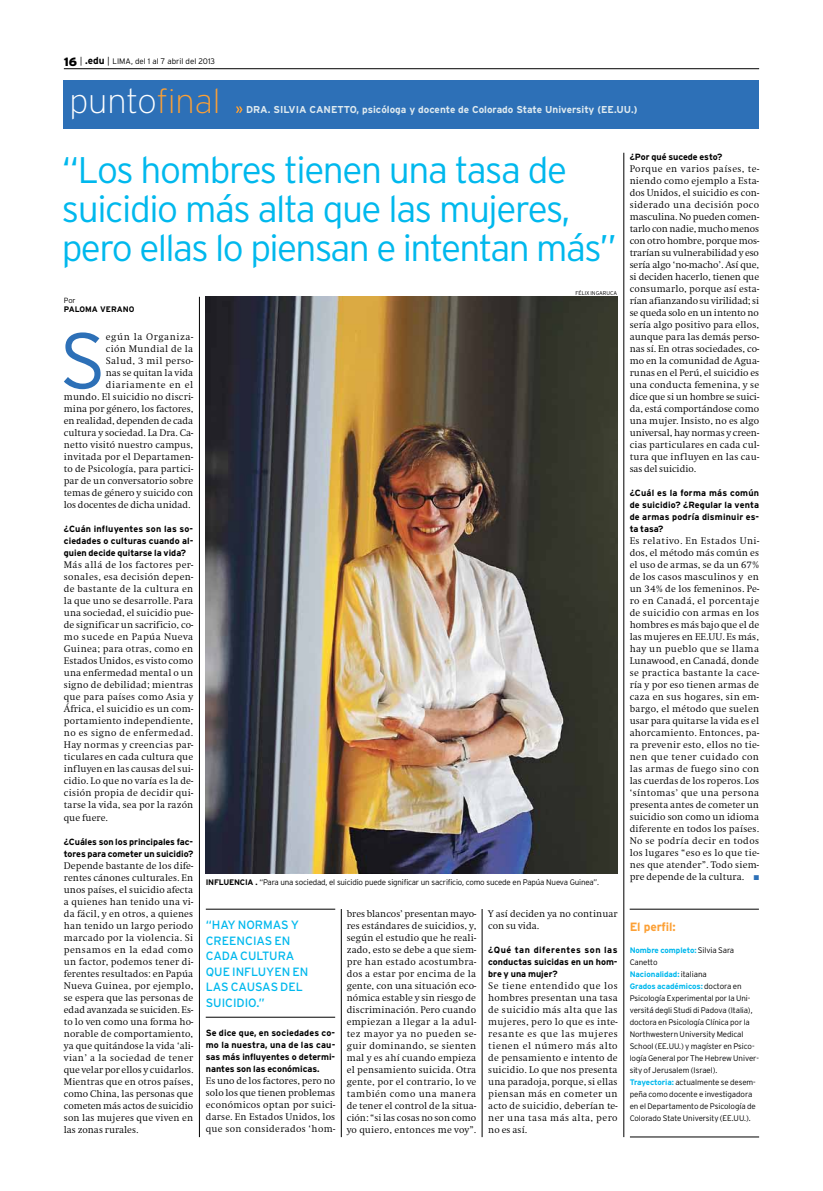
<style>
.page{position:relative;width:823px;height:1191px;background:#fff}
.page>*{position:absolute;margin:0;border:0;box-sizing:border-box;transform-origin:0 0}
.t1{font:300 78.6px "Interstate";color:#2d70b7}
.t2{font:300 37px/39px "Interstate";letter-spacing:-.04em;color:#00b8ed}
.t3{font:200 34px "Interstate";color:#fff}
.t4{font:12px/15.6px "Interstate";letter-spacing:-.005em;color:#00b8ed}
.t5{font:700 12px "Interstate";letter-spacing:-.015em;color:#fca035}
.t6{font:300 10px/12px "Swift EF";letter-spacing:.01em;color:#000;text-align:justify}
.t7{font:700 10px "Interstate";color:#dfeaef}
.t8{font:700 9px/12px "Interstate";color:#000;text-align:justify}
.t9{font:300 8px/12px "Interstate";letter-spacing:-.01em;color:#000}
.t10{font:700 8px "Interstate";color:#000}
.t11{font:300 7.5px "Interstate";color:#000}
.t12{font:300 5.5px "Interstate";letter-spacing:-.01em;color:#000}
.s1{font-weight:900;font-size:12px}
.s2{font-size:9px}
.s3{font-weight:700;font-size:10px}
.s4{color:#fca035}
.s5{font-weight:700}
.s6{font-weight:700;color:#00b8ed}
</style>
<div class="page">
<img style="left:205px;top:297px;width:411px;height:576px">
<hr style="left:64px;top:69px;width:694px;height:1px;background:#000">
<hr style="left:623px;top:153px;width:1px;height:984px;background:#000">
<hr style="left:341px;top:909px;width:1px;height:228px;background:#000">
<hr style="left:481px;top:909px;width:1px;height:228px;background:#000">
<hr style="left:199px;top:297px;width:1px;height:840px;background:#000">
<hr style="left:206px;top:909px;width:129px;height:1px;background:#000">
<hr style="left:205px;top:1017px;width:130px;height:1px;background:#000">
<div style="left:63px;top:81px;width:695px;height:48px;background:#2d70b7"></div>
<hr style="left:629px;top:909px;width:129px;height:1px;background:#000">
<hr style="left:629px;top:1136px;width:129px;height:1px;background:#000">
<svg style="left:236px;top:106px;width:6px;height:7px"></svg>
<p class="t9" style="left:64px;top:55px;width:153px"><span class="s1">16</span> <span class="s2">|</span> <span class="s3">.edu</span> <span class="s2">|</span> LIMA, del 1 al 7 abril del 2013</p>
<h3 class="t3" style="left:69px;top:83px;width:153px">punto<span class="s4">final</span></h3>
<p class="t7" style="left:246px;top:104px;width:392px">DRA. SILVIA CANETTO, psicóloga y docente de Colorado State University (EE.UU.)</p>
<h2 class="t2" style="left:62px;top:150px;width:556px">“Los hombres tienen una tasa de suicidio más alta que las mujeres, pero ellas lo piensan e intentan más”</h2>
<p class="t11" style="left:64px;top:296px;width:13px">Por</p>
<p class="t10" style="left:64px;top:304px;width:72px">PALOMA VERANO</p>
<h1 class="t1" style="left:59px;top:316px;width:48px">S</h1>
<p class="t6" style="left:64px;top:331px;width:131px;text-align:right">egún la Organiza-<br>ción Mundial de la<br>Salud, 3 mil perso-<br>nas se quitan la vida diariamente en el<br>mundo. El suicidio no discri&shy;mina por género, los factores, en realidad, dependen de cada cultura y sociedad. La Dra. Ca&shy;netto visitó nuestro campus, invitada por el Departamen&shy;to de Psicología, para partici&shy;par de un conversatorio sobre temas de género y suicido con los docentes de dicha unidad.</p>
<p class="t8" style="left:64px;top:523px;width:131px">¿Cuán influyentes son las so&shy;ciedades o culturas cuando al&shy;guien decide quitarse la vida?</p>
<p class="t6" style="left:64px;top:559px;width:131px">Más allá de los factores per&shy;sonales, esa decisión depen&shy;de bastante de la cultura en la que uno se desarrolle. Para una sociedad, el suicidio pue&shy;de significar un sacrificio, co&shy;mo sucede en Papúa Nueva Guinea; para otras, como en Estados Unidos, es visto como una enfermedad mental o un signo de debilidad; mientras que para países como Asia y África, el suicidio es un com&shy;portamiento independiente, no es signo de enfermedad.<br>Hay normas y creencias par&shy;ticulares en cada cultura que influyen en las causas del sui&shy;cidio. Lo que no varía es la de&shy;cisión propia de decidir qui&shy;tarse la vida, sea por la razón que fuere.</p>
<p class="t8" style="left:64px;top:835px;width:131px">¿Cuáles son los principales fac&shy;tores para cometer un suicidio?</p>
<p class="t6" style="left:64px;top:859px;width:131px">Depende bastante de los dife&shy;rentes cánones culturales. En unos países, el suicidio afecta a quienes han tenido una vi&shy;da fácil, y en otros, a quienes han tenido un largo periodo marcado por la violencia. Si pensamos en la edad como un factor, podemos tener di&shy;ferentes resultados: en Papúa Nueva Guinea, por ejemplo, se espera que las personas de edad avanzada se suiciden. Es&shy;to lo ven como una forma ho&shy;norable de comportamiento, ya que quitándose la vida ‘ali&shy;vian’ a la sociedad de tener que velar por ellos y cuidarlos.<br>Mientras que en otros países, como China, las personas que cometen más actos de suicidio son las mujeres que viven en las zonas rurales.</p>
<p class="t12" style="left:575px;top:290px;width:43px">FÉLIX INGARUCA</p>
<p class="t9" style="left:206px;top:876px;width:394px"><span class="s5">INFLUENCIA .</span> “Para una sociedad, el suicidio puede significar un sacrificio, como sucede en Papúa Nueva Guinea”.</p>
<p class="t4" style="left:206px;top:917px;width:104px">“HAY NORMAS Y<br>CREENCIAS EN<br>CADA CULTURA<br>QUE INFLUYEN EN<br>LAS CAUSAS DEL<br>SUICIDIO.”</p>
<p class="t8" style="left:206px;top:1027px;width:131px">Se dice que, en sociedades co&shy;mo la nuestra, una de las cau&shy;sas más influyentes o determi&shy;nantes son las económicas.</p>
<p class="t6" style="left:206px;top:1075px;width:131px">Es uno de los factores, pero no solo los que tienen problemas económicos optan por suici&shy;darse. En Estados Unidos, los que son considerados ‘hom-</p>
<p class="t6" style="left:346px;top:907px;width:131px">bres blancos’ presentan mayo&shy;res estándares de suicidios, y, según el estudio que he reali&shy;zado, esto se debe a que siem&shy;pre han estado acostumbra&shy;dos a estar por encima de la gente, con una situación eco&shy;nómica estable y sin riesgo de discriminación. Pero cuando empiezan a llegar a la adul&shy;tez mayor ya no pueden se&shy;guir dominando, se sienten mal y es ahí cuando empieza el pensamiento suicida. Otra gente, por el contrario, lo ve también como una manera de tener el control de la situa&shy;ción: “si las cosas no son como yo quiero, entonces me voy”.</p>
<p class="t6" style="left:488px;top:907px;width:131px">Y así deciden ya no continuar con su vida.</p>
<p class="t8" style="left:488px;top:943px;width:131px">¿Qué tan diferentes son las conductas suicidas en un hom&shy;bre y una mujer?</p>
<p class="t6" style="left:488px;top:979px;width:131px">Se tiene entendido que los hombres presentan una tasa de suicidio más alta que las mujeres, pero lo que es inte&shy;resante es que las mujeres tienen el número más alto de pensamiento e intento de suicidio. Lo que nos presenta una paradoja, porque, si ellas piensan más en cometer un acto de suicidio, deberían te&shy;ner una tasa más alta, pero no es así.</p>
<p class="t8" style="left:629px;top:151px;width:94px">¿Por qué sucede esto?</p>
<p class="t6" style="left:629px;top:163px;width:131px">Porque en varios países, te&shy;niendo como ejemplo a Esta&shy;dos Unidos, el suicidio es con&shy;siderado una decisión poco masculina. No pueden comen&shy;tarlo con nadie, mucho menos con otro hombre, porque mos&shy;trarían su vulnerabilidad y eso sería algo ‘no-macho’. Así que, si deciden hacerlo, tienen que consumarlo, porque así esta&shy;rían afianzando su virilidad; si se queda solo en un intento no sería algo positivo para ellos, aunque para las demás perso&shy;nas sí. En otras sociedades, co&shy;mo en la comunidad de Agua&shy;runas en el Perú, el suicidio es una conducta femenina, y se dice que si un hombre se suici&shy;da, está comportándose como una mujer. Insisto, no es algo universal, hay normas y creen&shy;cias particulares en cada cul&shy;tura que influyen en las cau&shy;sas del suicidio.</p>
<p class="t8" style="left:629px;top:487px;width:131px">¿Cuál es la forma más común de suicidio? ¿Regular la venta de armas podría disminuir es&shy;ta tasa?</p>
<p class="t6" style="left:629px;top:535px;width:131px">Es relativo. En Estados Uni&shy;dos, el método más común es el uso de armas, se da un 67% de los casos masculinos y en un 34% de los femeninos. Pe&shy;ro en Canadá, el porcentaje de suicidio con armas en los hombres es más bajo que el de las mujeres en EE.UU. Es más, hay un pueblo que se llama Lunawood, en Canadá, donde se practica bastante la cace&shy;ría y por eso tienen armas de caza en sus hogares, sin em&shy;bargo, el método que suelen usar para quitarse la vida es el ahorcamiento. Entonces, pa&shy;ra prevenir esto, ellos no tie&shy;nen que tener cuidado con las armas de fuego sino con las cuerdas de los roperos. Los ‘síntomas’ que una persona presenta antes de cometer un suicidio son como un idioma diferente en todos los países.<br>No se podría decir en todos los lugares “eso es lo que tie&shy;nes que atender”. Todo siem&shy;pre depende de la cultura.</p>
<p class="t5" style="left:629px;top:920px;width:47px">El perfil:</p>
<p class="t9" style="left:629px;top:943px;width:131px"><span class="s6">Nombre completo:</span> Silvia Sara<br>Canetto<br><span class="s6">Nacionalidad:</span> italiana<br><span class="s6">Grados académicos:</span> doctora en<br>Psicología Experimental por la Uni&shy;versitá degli Studi di Padova (Italia), doctora en Psicología Clínica por la<br>Northwestern University Medical<br>School (EE.UU.) y magíster en Psico&shy;logía General por The Hebrew Univer&shy;sity of Jerusalem (Israel).<br><span class="s6">Trayectoria:</span> actualmente se desem&shy;peña como docente e investigadora en el Departamento de Psicología de<br>Colorado State University (EE.UU.).</p>
</div>
